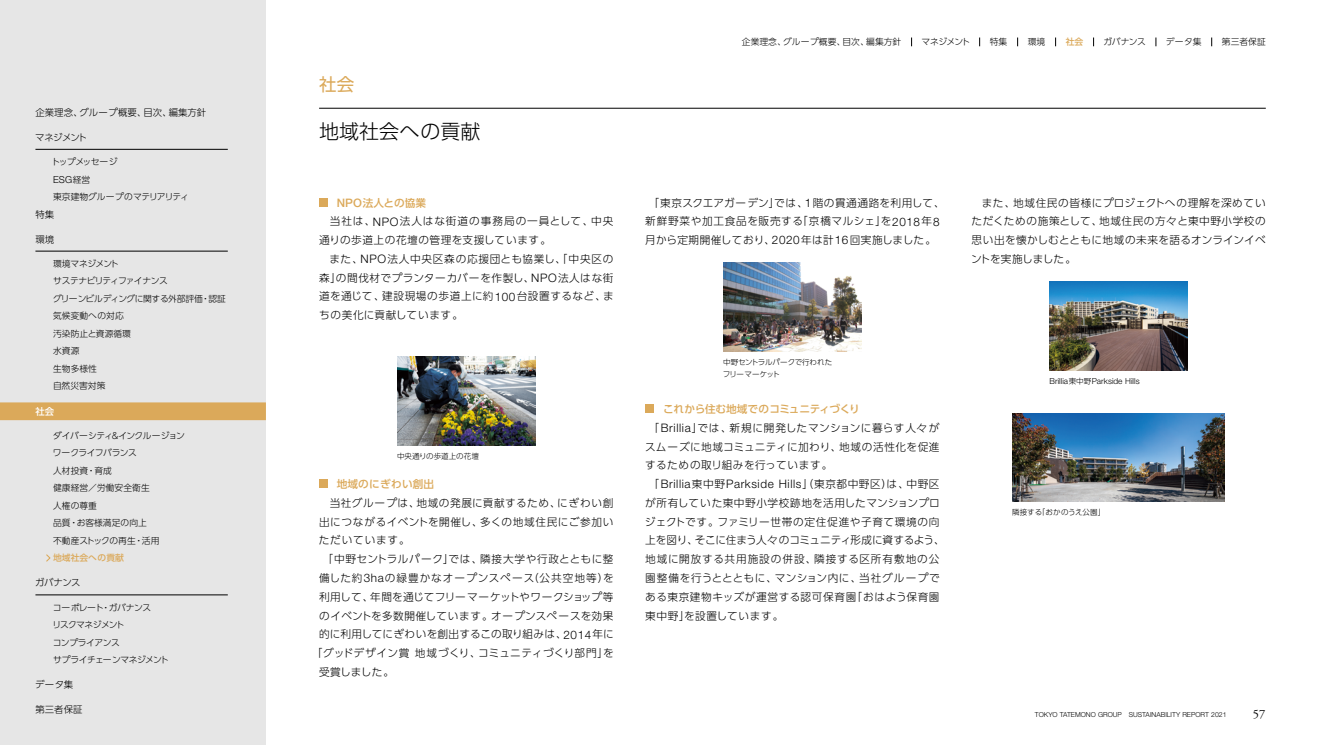
<style>
.page{position:relative;width:1319px;height:745px;background:#fff}
.page>*{position:absolute;margin:0;border:0;box-sizing:border-box;transform-origin:0 0}
.t1{font:300 20px "UD Shin Go Pro";letter-spacing:.005em;color:#000}
.t2{font:17.5px "UD Shin Go Pro";color:#dba95a}
.t3{font:12.5px "Adobe Garamond Pro";color:#000}
.t4{font:300 11.75px "Helvetica Neue LT Std";letter-spacing:.05em;color:#000}
.t5{font:300 10.62px/18.8px "UD Shin Go Pro";letter-spacing:.05em;color:#000}
.t6{font:300 10.62px "UD Shin Go Pro";letter-spacing:.01em;color:#000}
.t7{font:500 10.62px "UD Shin Go Pro";letter-spacing:-.005em;color:#dba95a}
.t8{font:300 10.62px "UD Shin Go Pro";letter-spacing:.1em;color:#000}
.t9{font:300 10.62px "UD Shin Go Pro";letter-spacing:.025em;color:#000}
.t10{font:300 10.62px "UD Shin Go Pro";letter-spacing:.07em;color:#000}
.t11{font:300 10.62px "UD Shin Go Pro";letter-spacing:.03em;color:#000}
.t12{font:300 10.62px "UD Shin Go Pro";letter-spacing:.095em;color:#000}
.t13{font:500 10.62px "UD Shin Go Pro";letter-spacing:.015em;color:#dba95a}
.t14{font:300 10.62px "UD Shin Go Pro";letter-spacing:.075em;color:#000}
.t15{font:300 9.62px "Helvetica Neue LT Std";color:#000}
.t16{font:300 9.38px "UD Shin Go Pro";letter-spacing:.005em;color:#000}
.t17{font:500 9.38px "UD Shin Go Pro";color:#fff}
.t18{font:300 8.75px/17.5px "UD Shin Go Pro";letter-spacing:.005em;color:#000}
.t19{font:300 8.75px/17.5px "UD Shin Go Pro";letter-spacing:-.015em;color:#000}
.t20{font:300 8.75px/17.5px "UD Shin Go Pro";letter-spacing:-.055em;color:#000}
.t21{font:500 8.75px "UD Shin Go Pro";letter-spacing:.005em;color:#dba95a}
.t22{font:300 8.75px "UD Shin Go Pro";letter-spacing:-.06em;color:#000}
.t23{font:300 8.25px "Helvetica Neue LT Std";letter-spacing:.005em;color:#000}
.t24{font:300 7.5px/11.2px "UD Shin Go Pro";color:#000}
.t25{font:300 6.88px "Helvetica Neue LT Std";letter-spacing:.005em;color:#000}
.s1{font-family:"UD Shin Go Pro";font-size:8.75px}
.s2{font-family:"Helvetica Neue LT Std";font-size:11.75px}
.s3{font-family:"UD Shin Go Pro";font-size:10.62px}
.s4{font-family:"UD Shin Go Pro";font-size:7.5px}
</style>
<div class="page">
<div style="left:0;top:0;width:266px;height:744px;background:#e6e6e6"></div>
<div style="left:319px;top:198px;width:9px;height:8px;background:#dba95a"></div>
<div style="left:319px;top:479px;width:9px;height:9px;background:#dba95a"></div>
<img style="left:397px;top:356px;width:138px;height:89px">
<div style="left:645px;top:404px;width:9px;height:9px;background:#dba95a"></div>
<img style="left:723px;top:263px;width:138px;height:88px">
<img style="left:1049px;top:281px;width:138px;height:89px">
<img style="left:1012px;top:413px;width:212px;height:88px">
<hr style="left:319px;top:108px;width:946px;height:1px;background:#000">
<hr style="left:35px;top:149px;width:193px;height:1px;background:#000">
<hr style="left:35px;top:251px;width:193px;height:1px;background:#000">
<div style="left:0;top:402px;width:266px;height:18px;background:#dba95a"></div>
<hr style="left:35px;top:594px;width:193px;height:1px;background:#000">
<svg style="left:46px;top:554px;width:5px;height:8px"></svg>
<p class="t16" style="left:35px;top:105px;width:172px">企業理念、グループ概要、目次、編集方針</p>
<p class="t16" style="left:35px;top:130px;width:53px">マネジメント</p>
<p class="t22" style="left:52px;top:154px;width:67px">トップメッセージ</p>
<p class="t15" style="left:53px;top:173px;width:39px">ESG<span class="s1">経営</span></p>
<p class="t18" style="left:53px;top:187px;width:137px">東京建物グループのマテリアリティ</p>
<p class="t16" style="left:35px;top:207px;width:20px">特集</p>
<p class="t16" style="left:35px;top:231px;width:20px">環境</p>
<p class="t19" style="left:53px;top:254px;width:174px">環境マネジメント<br>サステナビリティファイナンス<br>グリーンビルディングに関する外部評価・認証気候変動への対応<br>汚染防止と資源循環<br>水資源<br>生物多様性<br>自然災害対策</p>
<p class="t17" style="left:35px;top:403px;width:20px">社会</p>
<p class="t18" style="left:53px;top:426px;width:133px">ダイバーシティ＆インクルージョンワークライフバランス<br>人材投資・育成<br>健康経営／労働安全衛生<br>人権の尊重<br>品質・お客様満足の向上<br>不動産ストックの再生・活用</p>
<p class="t21" style="left:53px;top:550px;width:72px">地域社会への貢献</p>
<p class="t16" style="left:35px;top:575px;width:47px">ガバナンス</p>
<p class="t20" style="left:52px;top:597px;width:118px">コーポレート・ガバナンス<br>リスクマネジメント<br>コンプライアンス<br>サプライチェーンマネジメント</p>
<p class="t16" style="left:35px;top:676px;width:39px">データ集</p>
<p class="t16" style="left:35px;top:701px;width:48px">第三者保証</p>
<h2 class="t2" style="left:319px;top:70px;width:37px">社会</h2>
<h1 class="t1" style="left:319px;top:115px;width:163px">地域社会への貢献</h1>
<p class="t7" style="left:337px;top:194px;width:91px"><span class="s2">NPO</span>法人との協業</p>
<p class="t12" style="left:330px;top:212px;width:285px">当社は、<span class="s2">NPO</span>法人はな街道の事務局の一員として、中央</p>
<p class="t5" style="left:319px;top:230px;width:233px">通りの歩道上の花壇の管理を支援しています。</p>
<p class="t10" style="left:329px;top:250px;width:285px">また、<span class="s2">NPO</span>法人中央区森の応援団とも協業し、「中央区の</p>
<p class="t5" style="left:319px;top:267px;width:296px">森」の間伐材でプランターカバーを作製し、<span class="s2">NPO</span>法人はな街</p>
<p class="t5" style="left:319px;top:286px;width:296px">道を通じて、建設現場の歩道上に約<span class="s2">100</span>台設置するなど、ま</p>
<p class="t5" style="left:319px;top:305px;width:145px">ちの美化に貢献しています。</p>
<p class="t24" style="left:397px;top:450px;width:83px">中央通りの歩道上の花壇</p>
<p class="t13" style="left:337px;top:475px;width:99px">地域のにぎわい創出</p>
<p class="t5" style="left:330px;top:492px;width:285px">当社グループは、地域の発展に貢献するため、にぎわい創</p>
<p class="t5" style="left:319px;top:511px;width:296px">出につながるイベントを開催し、多くの地域住民にご参加い</p>
<p class="t14" style="left:319px;top:531px;width:92px">ただいています。</p>
<p class="t5" style="left:322px;top:549px;width:292px">「中野セントラルパーク」では、隣接大学や行政とともに整</p>
<p class="t8" style="left:319px;top:569px;width:296px">備した約<span class="s2">3ha</span>の緑豊かなオープンスペース（公共空地等）を</p>
<p class="t6" style="left:319px;top:587px;width:296px">利用して、年間を通じてフリーマーケットやワークショップ等</p>
<p class="t5" style="left:319px;top:605px;width:296px">のイベントを多数開催しています。オープンスペースを効果</p>
<p class="t6" style="left:319px;top:625px;width:296px">的に利用してにぎわいを創出するこの取り組みは、<span class="s2">2014</span>年に</p>
<p class="t9" style="left:311px;top:644px;width:303px">「グッドデザイン賞地域づくり、コミュニティづくり部門」を</p>
<p class="t5" style="left:319px;top:661px;width:77px">受賞しました。</p>
<p class="t18" style="left:741px;top:33px;width:161px">企業理念、グループ概要、目次、編集方針</p>
<p class="t19" style="left:921px;top:33px;width:50px">マネジメント</p>
<p class="t19" style="left:989px;top:33px;width:19px">特集</p>
<p class="t19" style="left:1027px;top:33px;width:19px">環境</p>
<p class="t21" style="left:1065px;top:35px;width:19px">社会</p>
<p class="t19" style="left:1103px;top:33px;width:44px">ガバナンス</p>
<p class="t19" style="left:1165px;top:33px;width:37px">データ集</p>
<p class="t19" style="left:1221px;top:33px;width:45px">第三者保証</p>
<p class="t5" style="left:645px;top:192px;width:301px;text-indent:3px">「東京スクエアガーデン」では、<span class="s2">1</span>階の貫通通路を利用して、新鮮野菜や加工食品を販売する「京橋マルシェ」を<span class="s2">2018</span>年<span class="s2">8</span>月から定期開催しており、<span class="s2">2020</span>年は計<span class="s2">16</span>回実施しました。</p>
<p class="t5" style="left:970px;top:192px;width:296px;text-align:justify;text-indent:11px">また、地域住民の皆様にプロジェクトへの理解を深めていただくための施策として、地域住民の方々と東中野小学校の思い出を懐かしむとともに地域の未来を語るオンラインイベントを実施しました。</p>
<p class="t24" style="left:722px;top:356px;width:111px">中野セントラルパークで行われたフリーマーケット</p>
<p class="t7" style="left:663px;top:400px;width:198px">これから住む地域でのコミュニティづくり</p>
<p class="t5" style="left:648px;top:417px;width:292px">「<span class="s2">Brillia</span>」では、新規に開発したマンションに暮らす人々が</p>
<p class="t11" style="left:645px;top:437px;width:296px">スムーズに地域コミュニティに加わり、地域の活性化を促進</p>
<p class="t5" style="left:645px;top:455px;width:189px">するための取リ組みを行っています。</p>
<p class="t4" style="left:648px;top:476px;width:292px"><span class="s3">「</span>Brillia<span class="s3">東中野</span>Parkside Hills<span class="s3">」（東京都中野区）は、中野区</span></p>
<p class="t5" style="left:644px;top:492px;width:301px">が所有していた東中野小学校跡地を活用したマンションプロジェクトです。ファミリー世帯の定住促進や子育て環境の向上を図り、そこに住まう人々のコミュニティ形成に資するよう、地域に開放する共用施設の併設、隣接する区所有敷地の公園整備を行うととともに、マンション内に、当社グループである東京建物キッズが運営する認可保育園「おはよう保育園東中野」を設置しています。</p>
<p class="t23" style="left:1049px;top:376px;width:92px">Brillia<span class="s4">東中野</span>Parkside Hills</p>
<p class="t24" style="left:1012px;top:506px;width:94px">隣接する「おかのうえ公園」</p>
<p class="t25" style="left:1034px;top:709px;width:193px">TOKYO TATEMONO GROUP SUSTAINABILITY REPORT 2021</p>
<p class="t3" style="left:1252px;top:706px;width:14px">57</p>
</div>
